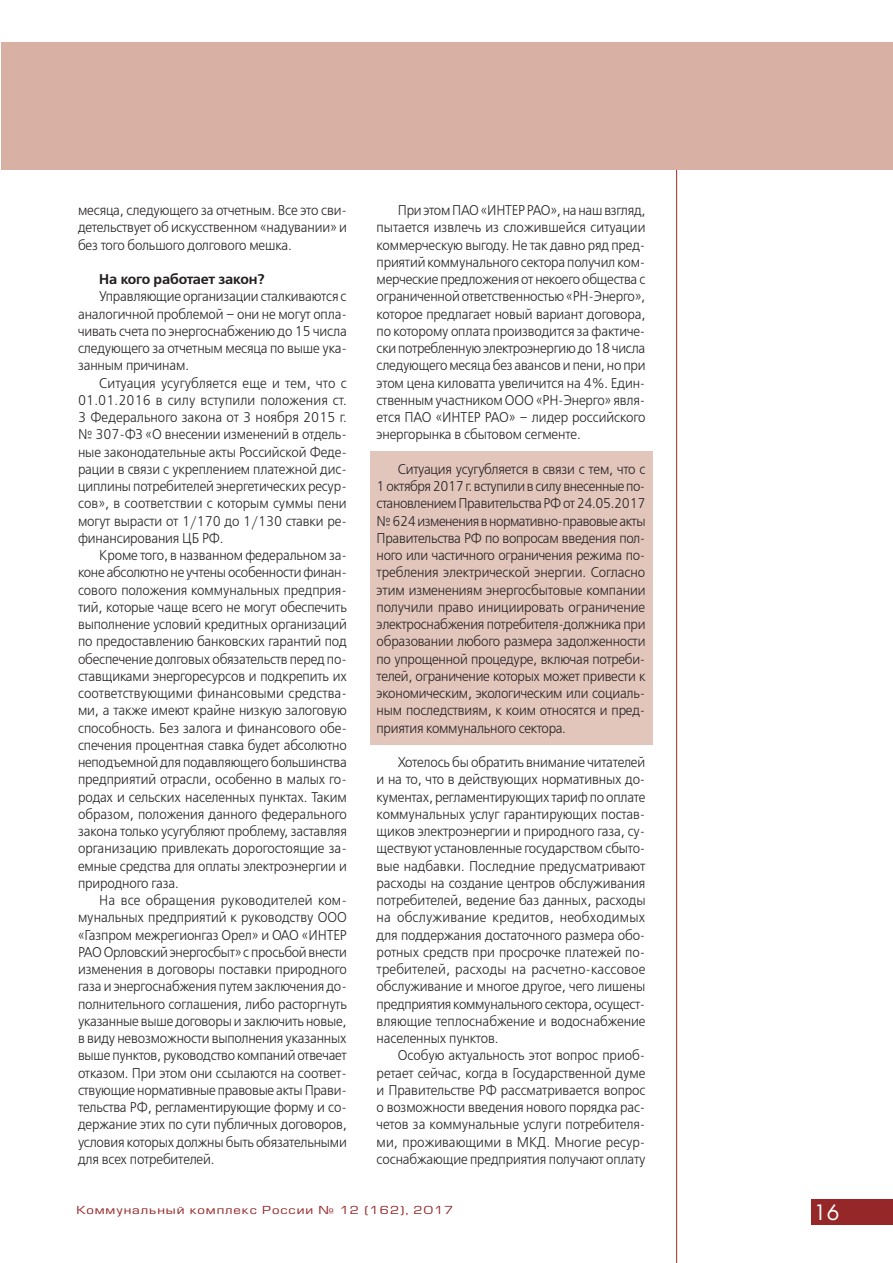
<style>
.page{position:relative;width:893px;height:1263px;background:#fff}
.page>*{position:absolute;margin:0;border:0;box-sizing:border-box;transform-origin:0 0}
.t1{font:23.25px "Futura";color:#fff}
.Text_staty{font:14.1px/17.2px "Free Set Light C";letter-spacing:-.01em;color:#231f20;text-align:justify;scale:.93 1}
.head_black{font:14.1px "Free Set Demi C";letter-spacing:-.01em;color:#231f20}
.t2{font:10.8px "Europe TM";letter-spacing:.07em;color:#952728;scale:1.25 1}
</style>
<div class="page">
<div style="left:371px;top:451px;width:282px;height:294px;background:#e2c6bc"></div>
<hr style="left:676px;top:61px;width:1px;height:1202px;background:#952728">
<div style="left:2px;top:43px;width:891px;height:127px;background:#d8b0a4"></div>
<div style="left:812px;top:1199px;width:81px;height:26px;background:#952728"></div>
<p class="Text_staty" style="left:377px;top:202px;width:291px;text-indent:21px">При этом ПАО «ИНТЕР РАО», на наш взгляд, пытается извлечь из сложившейся ситуации коммерческую выгоду. Не так давно ряд пред&shy;приятий коммунального сектора получил ком&shy;мерческие предложения от некоего общества с ограниченной ответственностью «РН-Энерго», которое предлагает новый вариант договора, по которому оплата производится за фактиче&shy;ски потребленную электроэнергию до 18 числа следующего месяца без авансов и пени, но при этом цена киловатта увеличится на 4%. Един&shy;ственным участником ООО «РН-Энерго» явля&shy;ется ПАО «ИНТЕР РАО» – лидер российского энергорынка в сбытовом сегменте.</p>
<p class="Text_staty" style="left:377px;top:461px;width:291px;text-indent:21px">Ситуация усугубляется в связи с тем, что с 1 октября 2017 г. вступили в силу внесенные по&shy;становлением Правительства РФ от 24.05.2017 № 624 изменения в нормативно-правовые акты Правительства РФ по вопросам введения пол&shy;ного или частичного ограничения режима по&shy;требления электрической энергии. Согласно этим изменениям энергосбытовые компании получили право инициировать ограничение электроснабжения потребителя-должника при образовании любого размера задолженности по упрощенной процедуре, включая потреби&shy;телей, ограничение которых может привести к экономическим, экологическим или социаль&shy;ным последствиям, к коим относятся и пред&shy;приятия коммунального сектора.</p>
<p class="Text_staty" style="left:377px;top:754px;width:291px;text-indent:21px">Хотелось бы обратить внимание читателей и на то, что в действующих нормативных до&shy;кументах, регламентирующих тариф по оплате коммунальных услуг гарантирующих постав&shy;щиков электроэнергии и природного газа, су&shy;ществуют установленные государством сбыто&shy;вые надбавки. Последние предусматривают расходы на создание центров обслуживания потребителей, ведение баз данных, расходы на обслуживание кредитов, необходимых для поддержания достаточного размера обо&shy;ротных средств при просрочке платежей по&shy;требителей, расходы на расчетно-кассовое обслуживание и многое другое, чего лишены предприятия коммунального сектора, осущест&shy;вляющие теплоснабжение и водоснабжение населенных пунктов.</p>
<p class="Text_staty" style="left:377px;top:1047px;width:291px;text-indent:21px">Особую актуальность этот вопрос приоб&shy;ретает сейчас, когда в Государственной думе и Правительстве РФ рассматривается вопрос о возможности введения нового порядка рас&shy;четов за коммунальные услуги потребителя&shy;ми, проживающими в МКД. Многие ресур&shy;соснабжающие предприятия получают оплату</p>
<p class="t2" style="left:76px;top:1204px;width:303px">Коммунальный комплекс России № 12 (162), 2017</p>
<p class="t1" style="left:813px;top:1199px;width:28px">16</p>
<p class="Text_staty" style="left:78px;top:202px;width:291px">месяца, следующего за отчетным. Все это сви&shy;детельствует об искусственном «надувании» и без того большого долгового мешка.</p>
<p class="head_black" style="left:99px;top:271px;width:167px">На кого работает закон?</p>
<p class="Text_staty" style="left:78px;top:288px;width:291px;text-indent:21px">Управляющие организации сталкиваются с аналогичной проблемой – они не могут опла&shy;чивать счета по энергоснабжению до 15 числа следующего за отчетным месяца по выше ука&shy;занным причинам.</p>
<p class="Text_staty" style="left:78px;top:375px;width:291px;text-indent:21px">Ситуация усугубляется еще и тем, что с 01.01.2016 в силу вступили положения ст.<br>3 Федерального закона от 3 ноября 2015 г. № 307-ФЗ «О внесении изменений в отдель&shy;ные законодательные акты Российской Феде&shy;рации в связи с укреплением платежной дис&shy;циплины потребителей энергетических ресур&shy;сов», в соответствии с которым суммы пени могут вырасти от 1/170 до 1/130 ставки ре&shy;финансирования ЦБ РФ.</p>
<p class="Text_staty" style="left:78px;top:547px;width:291px;text-indent:21px">Кроме того, в названном федеральном за&shy;коне абсолютно не учтены особенности финан&shy;сового положения коммунальных предприя&shy;тий, которые чаще всего не могут обеспечить выполнение условий кредитных организаций по предоставлению банковских гарантий под обеспечение долговых обязательств перед по&shy;ставщиками энергоресурсов и подкрепить их соответствующими финансовыми средства&shy;ми, а также имеют крайне низкую залоговую способность. Без залога и финансового обе&shy;спечения процентная ставка будет абсолютно неподъемной для подавляющего большинства предприятий отрасли, особенно в малых го&shy;родах и сельских населенных пунктах. Таким образом, положения данного федерального закона только усугубляют проблему, заставляя организацию привлекать дорогостоящие за&shy;емные средства для оплаты электроэнергии и природного газа.</p>
<p class="Text_staty" style="left:78px;top:892px;width:291px;text-indent:21px">На все обращения руководителей ком&shy;мунальных предприятий к руководству ООО «Газпром межрегионгаз Орел» и ОАО «ИНТЕР РАО Орловский энергосбыт» с просьбой внести изменения в договоры поставки природного газа и энергоснабжения путем заключения до&shy;полнительного соглашения, либо расторгнуть указанные выше договоры и заключить новые, в виду невозможности выполнения указанных выше пунктов, руководство компаний отвечает отказом. При этом они ссылаются на соответ&shy;ствующие нормативные правовые акты Прави&shy;тельства РФ, регламентирующие форму и со&shy;держание этих по сути публичных договоров, условия которых должны быть обязательными для всех потребителей.</p>
</div>
